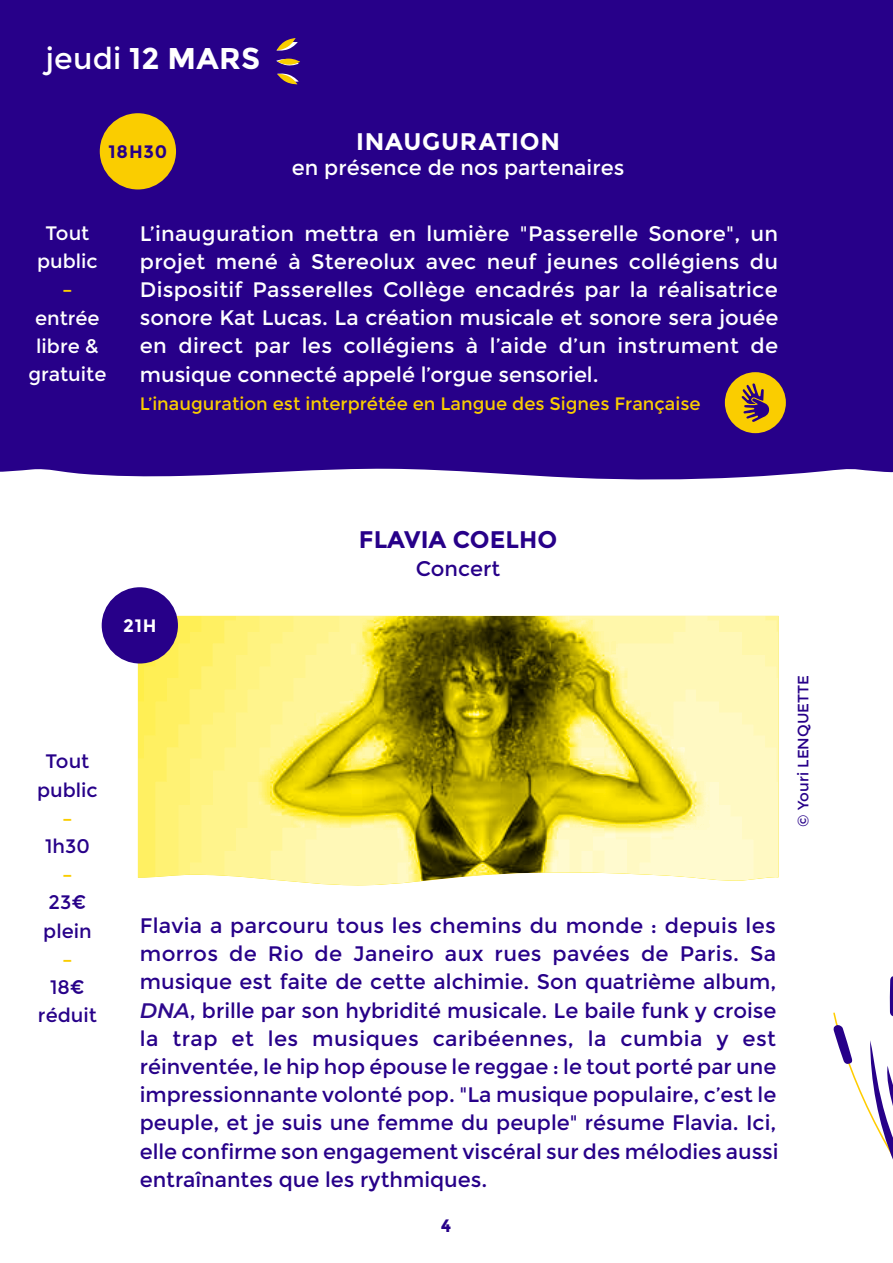
<style>
.page{position:relative;width:893px;height:1263px;background:#fff}
.page>*{position:absolute;margin:0;border:0;box-sizing:border-box;transform-origin:0 0}
.t1{font:700 30px "Montserrat";letter-spacing:.005em;color:#fff}
.t2{font:700 24px "Montserrat";letter-spacing:.035em;color:#fff}
.t3{font:700 24px "Montserrat";color:#270089}
.t4{font:21px/28.2px "Montserrat";color:#270089}
.t5{font:21px/28.2px "Montserrat";color:#fff;text-align:justify}
.t6{font:19.5px/28.2px "Montserrat";color:#270089;text-align:center}
.t7{font:19.5px/28.2px "Montserrat";color:#fff;text-align:center}
.t8{font:700 19.5px "Montserrat";color:#facd00}
.t9{font:18px "Montserrat";color:#facd00}
.t10{font:700 18px "Montserrat";letter-spacing:.04em;color:#270089}
.t11{font:700 18px "Montserrat";color:#fff}
.t12{font:15px "Montserrat";color:#270089}
.s1{font-weight:400}
.s2{font-weight:600;font-style:italic;color:rgb(39 0 137/.97)}
</style>
<div class="page">
<div style="left:0;top:0;width:893px;height:480px;background:#270089"></div>
<svg style="left:833px;top:976px;width:60px;height:184px"></svg>
<svg style="left:276px;top:58px;width:23px;height:8px"></svg>
<svg style="left:277px;top:73px;width:22px;height:12px"></svg>
<svg style="left:277px;top:59px;width:23px;height:6px"></svg>
<svg style="left:277px;top:38px;width:21px;height:13px"></svg>
<div style="left:100px;top:113px;width:76px;height:76px;background:#facd00;border-radius:50%"></div>
<img style="left:138px;top:616px;width:640px;height:270px">
<div style="left:102px;top:587px;width:76px;height:76px;background:#270089;border-radius:50%"></div>
<div style="left:725px;top:372px;width:61px;height:61px;background:#facd00;border-radius:50%"></div>
<svg style="left:741px;top:383px;width:28px;height:39px"></svg>
<h1 class="t1" style="left:46px;top:41px;width:216px"><span class="s1">jeudi</span> 12 MARS</h1>
<p class="t10" style="left:109px;top:141px;width:60px">18H30</p>
<p class="t2" style="left:356px;top:127px;width:206px">INAUGURATION</p>
<p class="t5" style="left:292px;top:154px;width:334px">en présence de nos partenaires</p>
<p class="t7" style="left:37px;top:219px;width:62px">Tout public</p>
<p class="t8" style="left:62px;top:278px;width:12px">–</p>
<p class="t7" style="left:28px;top:304px;width:80px">entrée libre &amp; gratuite</p>
<p class="t5" style="left:140px;top:219px;width:640px">L’inauguration mettra en lumière "Passerelle Sonore", un projet mené à Stereolux avec neuf jeunes collégiens du Dispositif Passerelles Collège encadrés par la réalisatrice sonore Kat Lucas. La création musicale et sonore sera jouée en direct par les collégiens à l’aide d’un instrument de musique connecté appelé l’orgue sensoriel.</p>
<p class="t9" style="left:140px;top:394px;width:562px">L’inauguration est interprétée en Langue des Signes Française</p>
<p class="t6" style="left:37px;top:747px;width:62px">Tout public</p>
<p class="t8" style="left:62px;top:806px;width:12px">–</p>
<p class="t6" style="left:45px;top:832px;width:46px">1h30</p>
<p class="t8" style="left:62px;top:863px;width:12px">–</p>
<p class="t6" style="left:43px;top:888px;width:50px;text-align:left">23€ plein</p>
<p class="t8" style="left:62px;top:947px;width:12px">–</p>
<p class="t6" style="left:38px;top:973px;width:60px">18€ réduit</p>
<p class="t11" style="left:123px;top:615px;width:35px">21H</p>
<p class="t3" style="left:359px;top:525px;width:200px">FLAVIA COELHO</p>
<p class="t4" style="left:416px;top:555px;width:86px">Concert</p>
<p class="t12" style="left:795px;top:827px;width:153px;rotate:-90deg">© Youri LENQUETTE</p>
<p class="t4" style="left:140px;top:912px;width:640px">Flavia a parcouru tous les chemins du monde : depuis les morros de Rio de Janeiro aux rues pavées de Paris. Sa musique est faite de cette alchimie. Son quatrième album, <span class="s2">DNA</span>, brille par son hybridité musicale. Le baile funk y croise la trap et les musiques caribéennes, la cumbia y est réinventée, le hip hop épouse le reggae฀: le tout porté par une impressionnante volonté pop. "La musique populaire, c’est le peuple, et je suis une femme du peuple" résume Flavia. Ici, elle confirme son engagement viscéral sur des mélodies aussi entraînantes que les rythmiques.</p>
<p class="t10" style="left:441px;top:1215px;width:12px">4</p>
</div>
